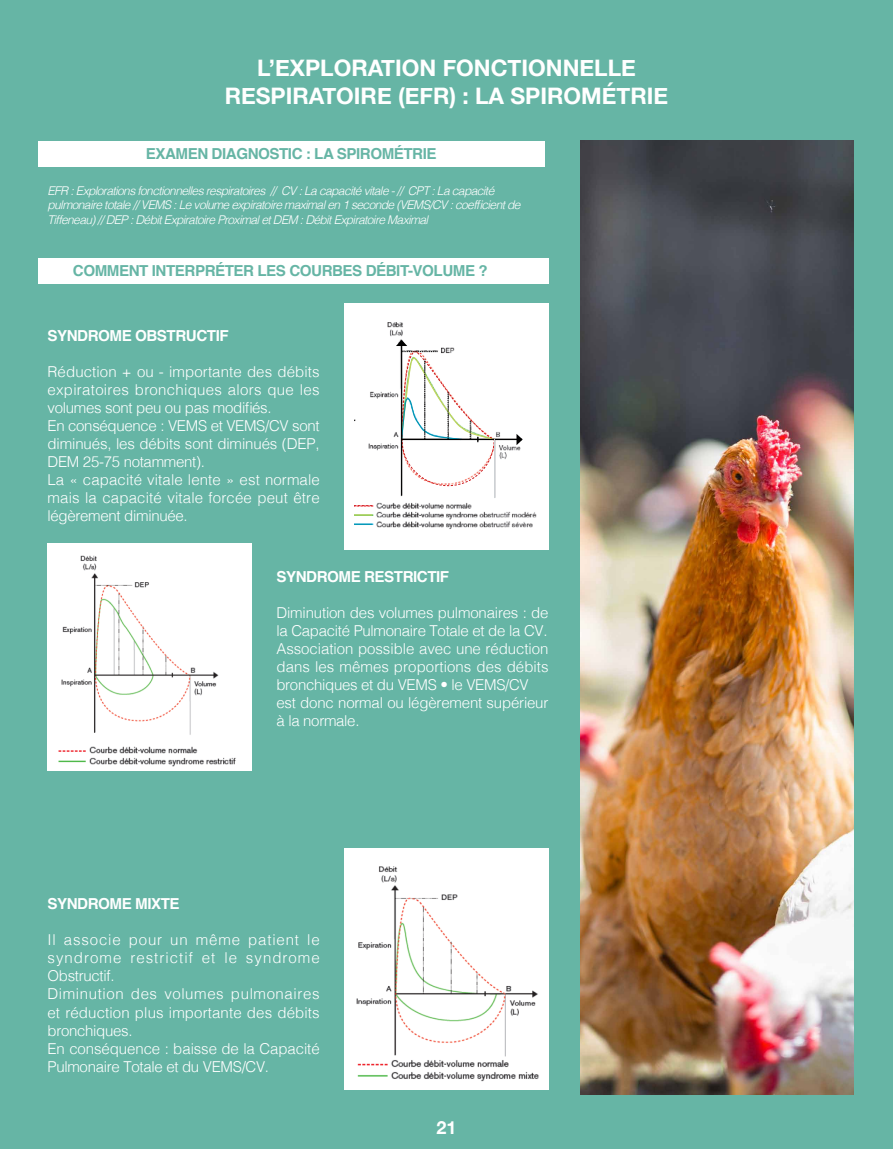
<style>
.page{position:relative;width:893px;height:1149px;background:#fff}
.page>*{position:absolute;margin:0;border:0;box-sizing:border-box;transform-origin:0 0}
.t1{font:700 22.65px/27.3px "Helvetica Neue";color:#fff;text-align:center}
.t2{font:700 18px "Helvetica Neue";color:#fff}
.t3{font:700 15.15px "Helvetica";letter-spacing:-.03em;color:#66b5a5}
.t4{font:700 15.15px "Helvetica";letter-spacing:-.03em;color:#fff}
.t5{font:300 15px/18px "Helvetica";letter-spacing:-.005em;color:#fff}
.t6{font:italic 300 12px/14.4px "Helvetica";letter-spacing:-.05em;color:#fff}
</style>
<div class="page">
<div style="left:0;top:0;width:893px;height:1148px;background:#66b5a5"></div>
<img style="left:581px;top:141px;width:272px;height:953px">
<div style="left:38px;top:141px;width:507px;height:25px;background:#fff"></div>
<div style="left:38px;top:258px;width:511px;height:25px;background:#fff"></div>
<div style="left:344px;top:303px;width:205px;height:246px;background:#fff"></div>
<img style="left:354px;top:322px;width:183px;height:207px">
<div style="left:344px;top:847px;width:205px;height:242px;background:#fff"></div>
<img style="left:356px;top:866px;width:183px;height:216px">
<div style="left:48px;top:543px;width:204px;height:227px;background:#fff"></div>
<img style="left:58px;top:555px;width:178px;height:212px">
<hr style="left:401px;top:345px;width:1px;height:150px;background:#000">
<hr style="left:402px;top:439px;width:115px;height:1px;background:#000">
<svg style="left:516px;top:433px;width:7px;height:12px"></svg>
<svg style="left:396px;top:340px;width:99px;height:146px"></svg>
<hr style="left:494px;top:439px;width:1px;height:59px;background:#ccd1d4">
<svg style="left:354px;top:505px;width:18px;height:1px"></svg>
<svg style="left:354px;top:514px;width:18px;height:1px"></svg>
<svg style="left:354px;top:523px;width:18px;height:1px"></svg>
<h1 class="t1" style="left:225px;top:55px;width:445px">L’EXPLORATION FONCTIONNELLE<br>RESPIRATOIRE (EFR) : LA SPIROMÉTRIE</h1>
<p class="t3" style="left:146px;top:141px;width:292px">EXAMEN DIAGNOSTIC : LA SPIROMÉTRIE</p>
<p class="t6" style="left:48px;top:182px;width:475px">EFR : Explorations fonctionnelles respiratoires // CV : La capacité vitale - // CPT : La capacité pulmonaire totale // VEMS : Le volume expiratoire maximal en 1 seconde (VEMS/CV : coefficient de<br>Tiffeneau) // DEP : Débit Expiratoire Proximal et DEM : Débit Expiratoire Maximal</p>
<p class="t3" style="left:73px;top:258px;width:416px">COMMENT INTERPRÉTER LES COURBES DÉBIT-VOLUME ?</p>
<p class="t4" style="left:48px;top:323px;width:183px">SYNDROME OBSTRUCTIF</p>
<p class="t5" style="left:48px;top:361px;width:274px">Réduction + ou - importante des débits expiratoires bronchiques alors que les volumes sont peu ou pas modifiés.<br>En conséquence : VEMS et VEMS/CV sont diminués, les débits sont diminués (DEP, DEM 25-75 notamment).<br>La « capacité vitale lente » est normale mais la capacité vitale forcée peut être légèrement diminuée.</p>
<p class="t4" style="left:276px;top:564px;width:174px">SYNDROME RESTRICTIF</p>
<p class="t5" style="left:276px;top:602px;width:274px">Diminution des volumes pulmonaires : de la Capacité Pulmonaire Totale et de la CV.<br>Association possible avec une réduction dans les mêmes proportions des débits bronchiques et du VEMS • le VEMS/CV est donc normal ou légèrement supérieur à la normale.</p>
<p class="t4" style="left:48px;top:891px;width:134px">SYNDROME MIXTE</p>
<p class="t5" style="left:48px;top:929px;width:274px">Il associe pour un même patient le syndrome restrictif et le syndrome<br>Obstructif.<br>Diminution des volumes pulmonaires et réduction plus importante des débits bronchiques.<br>En conséquence : baisse de la Capacité<br>Pulmonaire Totale et du VEMS/CV.</p>
<p class="t2" style="left:436px;top:1112px;width:22px">21</p>
</div>
